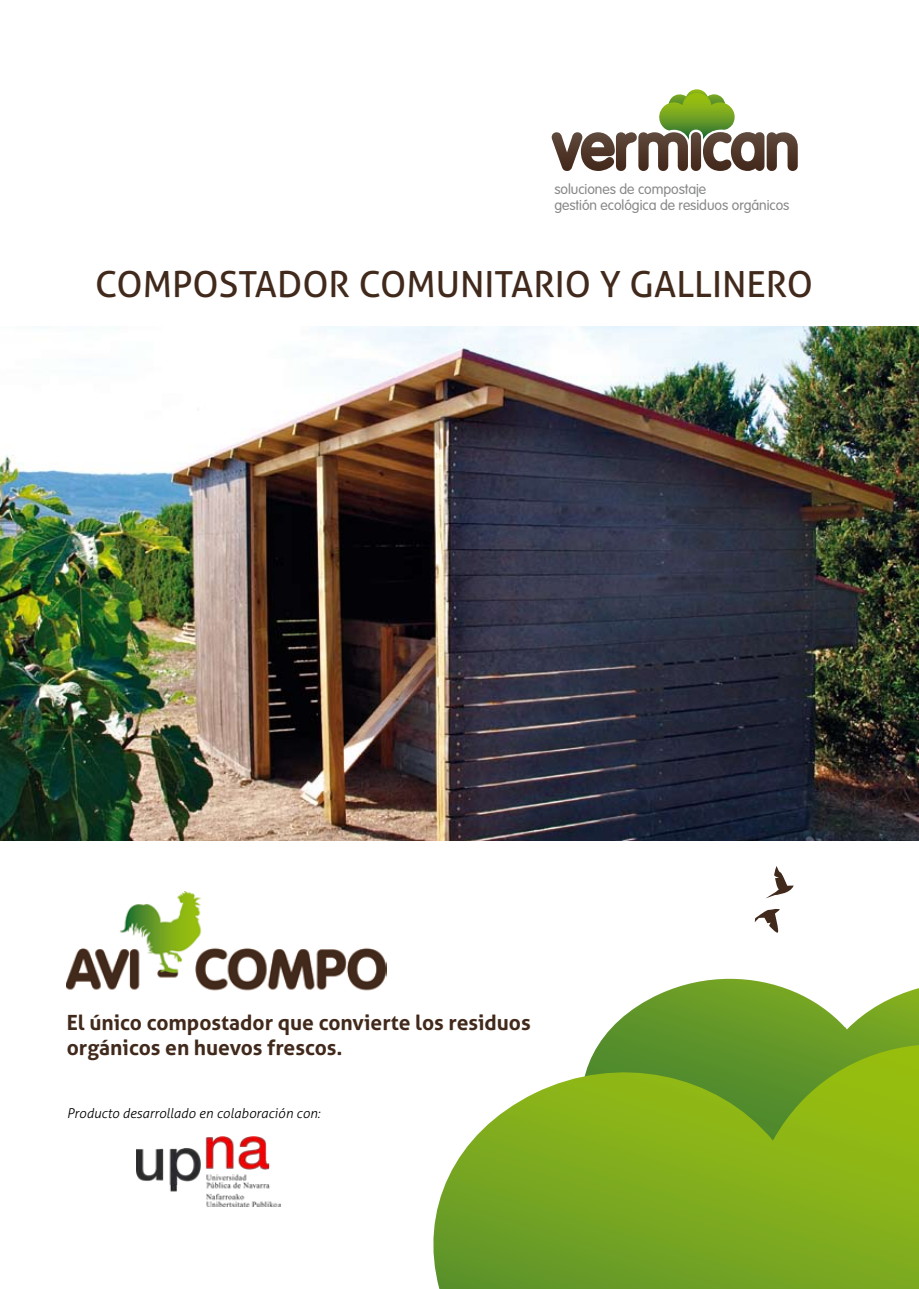
<style>
.page{position:relative;width:919px;height:1289px;background:#fff}
.page>*{position:absolute;margin:0;border:0;box-sizing:border-box;transform-origin:0 0}
.t1{font:36px "Aller";color:#41291b}
.t2{font:700 21px/25.2px "Aller";color:#41291b}
.t3{font:300 14.1px/15.3px "VAG Rounded Std";letter-spacing:-.005em;color:#87888a}
.t4{font:italic 300 13.5px "Aller";color:#000}
</style>
<div class="page">
<img style="left:0;top:326px;width:918px;height:514px">
<svg style="left:551px;top:89px;width:246px;height:82px"></svg>
<svg style="left:766px;top:866px;width:27px;height:32px"></svg>
<svg style="left:754px;top:909px;width:25px;height:24px"></svg>
<svg style="left:598px;top:978px;width:320px;height:67px"></svg>
<svg style="left:433px;top:1045px;width:485px;height:243px"></svg>
<img style="left:67px;top:891px;width:319px;height:100px">
<img style="left:136px;top:1136px;width:144px;height:70px">
<p class="t3" style="left:554px;top:182px;width:237px">soluciones de compostaje<br>gestión ecológica de residuos orgánicos</p>
<h1 class="t1" style="left:95px;top:263px;width:719px">COMPOSTADOR COMUNITARIO Y GALLINERO</h1>
<p class="t2" style="left:67px;top:1009px;width:465px">El único compostador que convierte los residuos orgánicos en huevos frescos.</p>
<p class="t4" style="left:67px;top:1105px;width:255px">Producto desarrollado en colaboración con:</p>
</div>
